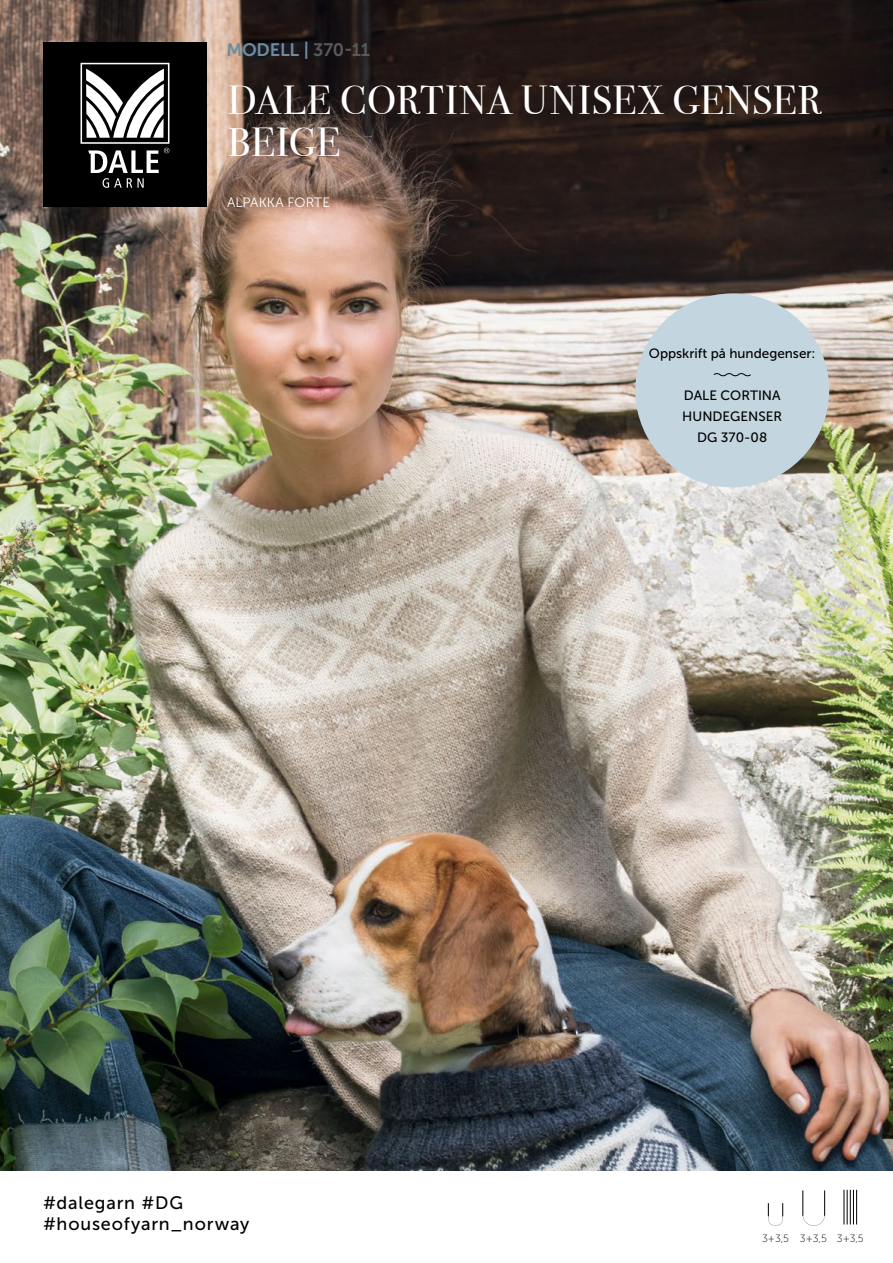
<style>
.page{position:relative;width:893px;height:1263px;background:#fff}
.page>*{position:absolute;margin:0;border:0;box-sizing:border-box;transform-origin:0 0}
.t1{font:40.5px "Bodoni Svty Two ITCTT";letter-spacing:.02em;color:#fff}
.t2{font:18px/21px "Museo Sans 500";letter-spacing:.045em;color:#000}
.t3{font:18px "Museo Sans 700";letter-spacing:-.01em;color:#6d8ca3}
.t4{font:13.5px "Museo Sans 500";color:#000}
.t5{font:13.5px "Museo Sans 300";letter-spacing:.01em;color:#fff}
.t6{font:10.5px "Museo Sans 100";color:#000}
.s1{color:#58595b}
</style>
<div class="page">
<img style="left:0;top:0;width:893px;height:1171px">
<div style="left:43px;top:43px;width:164px;height:164px;background:#000"></div>
<svg style="left:81px;top:63px;width:88px;height:125px"></svg>
<svg style="left:768px;top:1203px;width:15px;height:22px"></svg>
<svg style="left:802px;top:1190px;width:23px;height:36px"></svg>
<hr style="left:843px;top:1190px;width:1px;height:34px;background:#000">
<hr style="left:847px;top:1190px;width:1px;height:34px;background:#000">
<hr style="left:850px;top:1190px;width:1px;height:34px;background:#000">
<hr style="left:853px;top:1190px;width:1px;height:34px;background:#000">
<hr style="left:856px;top:1190px;width:1px;height:34px;background:#000">
<div style="left:635px;top:293px;width:194px;height:194px;background:#c3d5df;border-radius:50%"></div>
<svg style="left:713px;top:373px;width:38px;height:4px"></svg>
<p class="t3" style="left:226px;top:40px;width:145px">MODELL | <span class="s1">370-11</span></p>
<p class="t1" style="left:228px;top:67px;width:595px">DALE CORTINA UNISEX GENSER</p>
<p class="t1" style="left:228px;top:109px;width:114px">BEIGE</p>
<p class="t5" style="left:227px;top:195px;width:105px">ALPAKKA FORTE</p>
<p class="t2" style="left:43px;top:1193px;width:208px">#dalegarn #DG #houseofyarn_norway</p>
<p class="t4" style="left:649px;top:346px;width:168px">Oppskrift på hundegenser:</p>
<p class="t4" style="left:684px;top:388px;width:98px">DALE CORTINA</p>
<p class="t4" style="left:682px;top:409px;width:101px">HUNDEGENSER</p>
<p class="t4" style="left:697px;top:430px;width:71px">DG 370-08</p>
<p class="t6" style="left:762px;top:1233px;width:28px">3+3,5</p>
<p class="t6" style="left:800px;top:1233px;width:28px">3+3,5</p>
<p class="t6" style="left:837px;top:1233px;width:28px">3+3,5</p>
</div>
